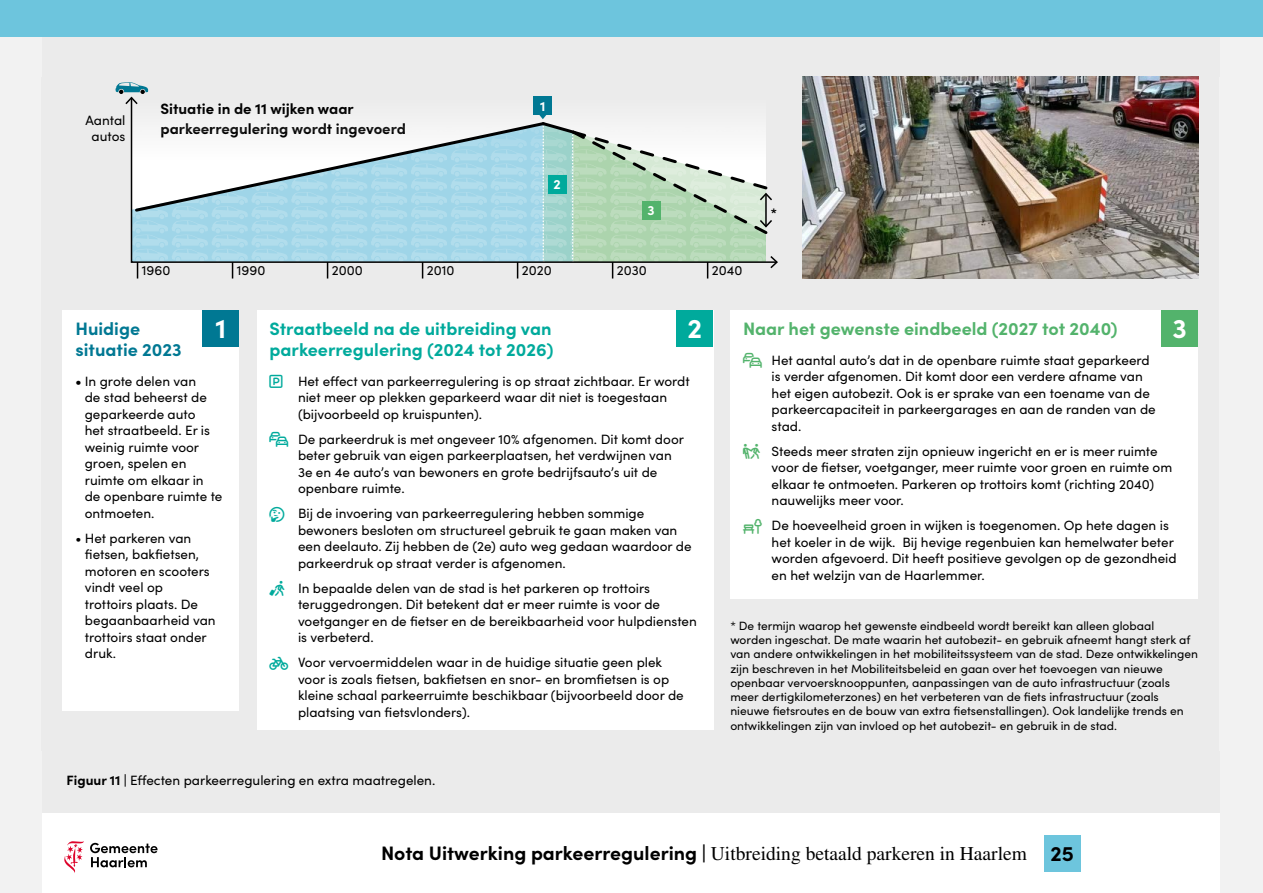
<style>
.page{position:relative;width:1263px;height:893px;background:#f2f2f2}
.page>*{position:absolute;margin:0;border:0;box-sizing:border-box;transform-origin:0 0}
.t1{font:700 27.3px "Sofia Pro";color:#fff}
.t2{font:19.5px "Times LT Pro";color:#000}
.t3{font:700 18px/21px "Sofia Pro";color:#00aa9c}
.t4{font:700 18px "Sofia Pro";color:#53b36c}
.t5{font:700 18px/21px "Sofia Pro";color:#007893}
.t6{font:700 15px/19.5px "Sofia Pro";color:#000}
.t7{font:13.5px/16.5px "Sofia Pro";color:#000}
.t8{font:700 13.5px "Sofia Pro";color:#fff}
.t9{font:700 13.5px "Sofia Pro";color:#000}
.t10{font:12px/14.2px "Sofia Pro";color:#000}
.s1{font-weight:700}
.s2{font-family:"Sofia Pro";font-weight:700}
.s3{font-family:"Sofia Pro";font-weight:700;font-size:21px}
</style>
<div class="page">
<div style="left:43px;top:0;width:1177px;height:893px;background:#ebebeb"></div>
<div style="left:0;top:0;width:1263px;height:36px;background:#6dc5dd"></div>
<div style="left:0;top:77px;width:1250px;height:673px;background:#f2f2f2"></div>
<div style="left:41px;top:77px;width:1178px;height:673px;background:#ebebeb"></div>
<img style="left:803px;top:77px;width:395px;height:202px">
<div style="left:257px;top:310px;width:456px;height:420px;background:#fff"></div>
<div style="left:676px;top:310px;width:37px;height:37px;background:#00aa9c"></div>
<div style="left:730px;top:310px;width:468px;height:289px;background:#fff"></div>
<div style="left:1161px;top:310px;width:37px;height:37px;background:#53b36c"></div>
<hr style="left:0;top:77px;width:41px;height:1px;background:#93d1e5">
<div style="left:63px;top:310px;width:176px;height:401px;background:#fff"></div>
<div style="left:202px;top:310px;width:37px;height:37px;background:#007893"></div>
<svg style="left:115px;top:82px;width:663px;height:197px"></svg>
<div style="left:43px;top:814px;width:1177px;height:79px;background:#fff"></div>
<div style="left:1044px;top:835px;width:36px;height:36px;background:#6dc5dd"></div>
<svg style="left:90px;top:843px;width:68px;height:24px"></svg>
<svg style="left:64px;top:841px;width:20px;height:32px"></svg>
<p class="t7" style="left:85px;top:111px;width:41px;text-align:center">Aantal autos</p>
<p class="t6" style="left:161px;top:98px;width:247px">Situatie in de 11 wijken waar parkeerregulering wordt ingevoerd</p>
<p class="t8" style="left:540px;top:95px;width:7px">1</p>
<p class="t8" style="left:554px;top:174px;width:9px">2</p>
<p class="t8" style="left:647px;top:200px;width:9px">3</p>
<p class="t7" style="left:142px;top:262px;width:30px">1960</p>
<p class="t7" style="left:237px;top:262px;width:30px">1990</p>
<p class="t7" style="left:332px;top:262px;width:32px">2000</p>
<p class="t7" style="left:427px;top:262px;width:29px">2010</p>
<p class="t7" style="left:522px;top:262px;width:31px">2020</p>
<p class="t7" style="left:617px;top:262px;width:31px">2030</p>
<p class="t7" style="left:712px;top:262px;width:32px">2040</p>
<p class="t9" style="left:771px;top:203px;width:8px">*</p>
<h1 class="t1" style="left:215px;top:307px;width:12px">1</h1>
<h3 class="t5" style="left:75px;top:317px;width:108px">Huidige situatie 2023</h3>
<p class="t7" style="left:85px;top:372px;width:139px;text-indent:-9px"><span class="s1">•</span> In grote delen van<br>de stad beheerst de geparkeerde auto<br>het straatbeeld. Er is weinig ruimte voor groen, spelen en ruimte om elkaar in de openbare ruimte te ontmoeten.</p>
<p class="t7" style="left:85px;top:529px;width:132px;text-indent:-9px">• Het parkeren van fietsen, bakfietsen, motoren en scooters vindt veel op<br>trottoirs plaats. De begaanbaarheid van trottoirs staat onder druk.</p>
<h1 class="t1" style="left:688px;top:307px;width:16px">2</h1>
<h3 class="t4" style="left:743px;top:315px;width:376px">Naar het gewenste eindbeeld (2027 tot 2040)</h3>
<p class="t7" style="left:772px;top:351px;width:386px">Het aantal auto’s dat in de openbare ruimte staat geparkeerd is verder afgenomen. Dit komt door een verdere afname van het eigen autobezit. Ook is er sprake van een toename van de parkeercapaciteit in parkeer garages en aan de randen van de stad.</p>
<p class="t7" style="left:772px;top:442px;width:402px">Steeds meer straten zijn opnieuw ingericht en er is meer ruimte voor de fietser, voetganger, meer ruimte voor groen en ruimte om elkaar te ontmoeten. Parkeren op trottoirs komt (richting 2040) nauwelijks meer voor.</p>
<p class="t7" style="left:772px;top:516px;width:406px">De hoeveelheid groen in wijken is toegenomen. Op hete dagen is het koeler in de wijk. Bij hevige regenbuien kan hemel water beter worden afgevoerd. Dit heeft positieve gevolgen op de gezondheid en het welzijn van de Haarlemmer.</p>
<h1 class="t1" style="left:1172px;top:307px;width:16px">3</h1>
<h3 class="t3" style="left:269px;top:317px;width:286px">Straatbeeld na de uitbreiding van parkeerregulering (2024 tot 2026)</h3>
<p class="t7" style="left:298px;top:372px;width:393px">Het effect van parkeerregulering is op straat zichtbaar. Er wordt niet meer op plekken geparkeerd waar dit niet is toegestaan (bijvoorbeeld op kruispunten).</p>
<p class="t7" style="left:298px;top:430px;width:387px">De parkeerdruk is met ongeveer 10% afgenomen. Dit komt door beter gebruik van eigen parkeerplaatsen, het verdwijnen van 3e en 4e auto’s van bewoners en grote bedrijfsauto’s uit de openbare ruimte.</p>
<p class="t7" style="left:298px;top:504px;width:395px">Bij de invoering van parkeerregulering hebben sommige bewoners besloten om structureel gebruik te gaan maken van een deelauto. Zij hebben de (2e) auto weg gedaan waardoor de parkeerdruk op straat verder is afgenomen.</p>
<p class="t7" style="left:298px;top:579px;width:400px">In bepaalde delen van de stad is het parkeren op trottoirs teruggedrongen. Dit betekent dat er meer ruimte is voor de voetganger en de fietser en de bereikbaarheid voor hulpdiensten is verbeterd.</p>
<p class="t7" style="left:298px;top:653px;width:387px">Voor vervoermiddelen waar in de huidige situatie geen plek voor is zoals fietsen, bakfietsen en snor- en bromfietsen is op kleine schaal parkeer ruimte beschikbaar (bijvoorbeeld door de plaatsing van fietsvlonders).</p>
<p class="t10" style="left:730px;top:618px;width:469px">* De termijn waarop het gewenste eindbeeld wordt bereikt kan alleen globaal worden ingeschat. De mate waarin het autobezit- en gebruik afneemt hangt sterk af van andere ontwikkelingen in het mobiliteitssysteem van de stad. Deze ontwikkelingen zijn beschreven in het Mobiliteitsbeleid en gaan over het toevoegen van nieuwe openbaar vervoersknooppunten, aanpassingen van de auto infrastructuur (zoals meer dertigkilometerzones) en het verbeteren van de fiets infrastructuur (zoals nieuwe fietsroutes en de bouw van extra fietsenstallingen). Ook landelijke trends en ontwikkelingen zijn van invloed op het autobezit- en gebruik in de stad.</p>
<p class="t7" style="left:67px;top:772px;width:370px"><span class="s1">Figuur 11 |</span> Effecten parkeerregulering en extra maatregelen.</p>
<h2 class="t2" style="left:381px;top:842px;width:694px"><span class="s2">Nota Uitwerking parkeerregulering |</span> Uitbreiding betaald parkeren in Haarlem <span class="s3">25</span></h2>
</div>
